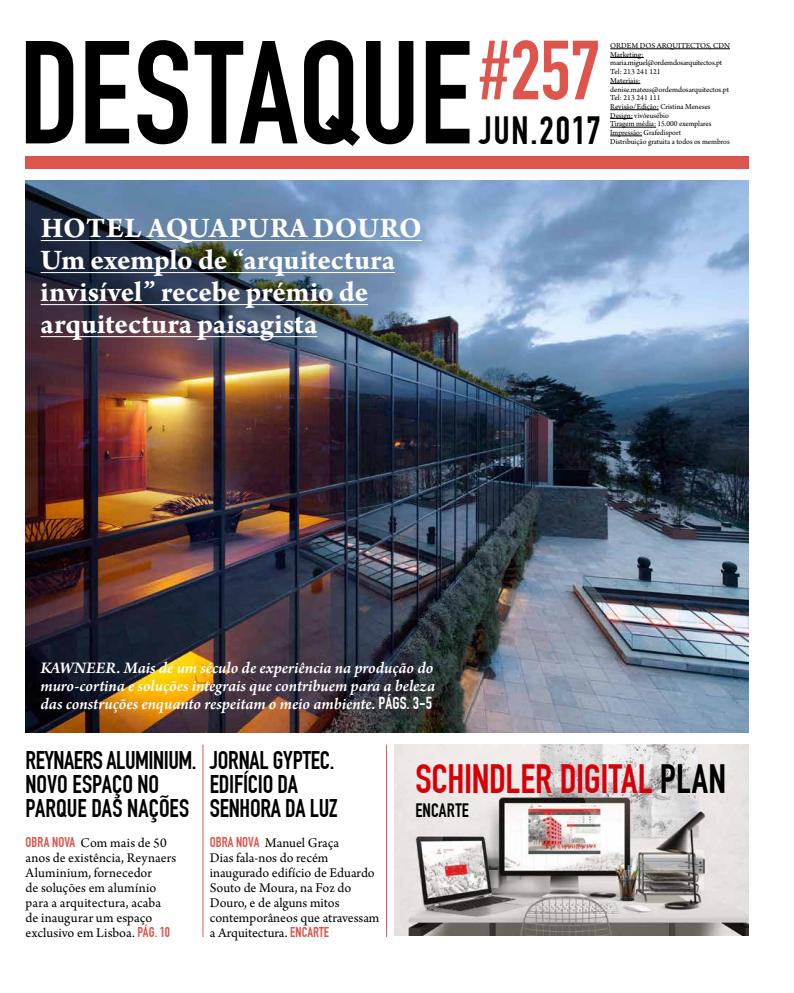
<style>
.page{position:relative;width:794px;height:993px;background:#fff}
.page>*{position:absolute;margin:0;border:0;box-sizing:border-box;transform-origin:0 0}
.t1{font:143.7px "DIN Engschrift";color:#000}
.t2{font:82.3px "DIN Engschrift";color:#dd554b}
.t3{font:40px "DIN Engschrift";letter-spacing:-.005em;color:#d70008}
.t4{font:38.5px "DIN Engschrift";letter-spacing:.04em;color:#000}
.t5{font:700 30px/32px "Arno Pro";color:#fff}
.t6{font:25px/24px "DIN Engschrift";letter-spacing:-.01em;color:#000}
.t7{font:19px "DIN Engschrift";letter-spacing:.01em;color:#000}
.t8{font:italic 600 17px/18px "Arno Pro";letter-spacing:-.005em;color:#fff;text-align:justify}
.t9{font:14px/15px "Arno Pro";color:#000}
.t10{font:8px/8.7px "Arno Pro";letter-spacing:-.005em;color:#000}
.s1{font-family:"DIN Engschrift";font-weight:400;font-style:normal}
.s2{font-family:"DIN Engschrift";color:#dd554b}
.s3{color:#000}
</style>
<div class="page">
<img style="left:394px;top:744px;width:354px;height:191px">
<img style="left:26px;top:180px;width:722px;height:552px">
<div style="left:26px;top:156px;width:722px;height:12px;background:#dd554b"></div>
<hr style="left:41px;top:240px;width:381px;height:1px;background:#fff">
<hr style="left:41px;top:272px;width:354px;height:1px;background:#fff">
<hr style="left:41px;top:304px;width:327px;height:1px;background:#fff">
<hr style="left:41px;top:336px;width:276px;height:1px;background:#fff">
<hr style="left:202px;top:744px;width:1px;height:192px;background:#dd554b">
<hr style="left:386px;top:744px;width:1px;height:192px;background:#dd554b">
<hr style="left:610px;top:49px;width:120px;height:1px;background:#000">
<hr style="left:610px;top:57px;width:34px;height:1px;background:#000">
<hr style="left:610px;top:83px;width:30px;height:1px;background:#000">
<hr style="left:610px;top:109px;width:49px;height:1px;background:#000">
<svg style="left:610px;top:118px;width:23px;height:1px"></svg>
<hr style="left:610px;top:127px;width:46px;height:1px;background:#000">
<hr style="left:610px;top:136px;width:32px;height:1px;background:#000">
<h1 class="t1" style="left:19px;top:9px;width:454px">DESTAQUE</h1>
<h2 class="t2" style="left:479px;top:22px;width:123px">#257</h2>
<h3 class="t4" style="left:479px;top:108px;width:123px">JUN.2017</h3>
<p class="t10" style="left:610px;top:42px;width:121px">ORDEM DOS ARQUITECTOS, CDN<br>Marketing: maria.miguel@ordemdosarquitectos.pt<br>Tel: 213 241 121<br>Materiais: denise.mateus@ordemdosarquitectos.pt<br>Tel: 213 241 111<br>Revisão/Edição: Cristina Meneses<br>Design: vivóeusébio<br>Tiragem média: 15.000 exemplares<br>Impressão: Grafedisport<br>Distribuição gratuita a todos os membros</p>
<h3 class="t5" style="left:41px;top:213px;width:383px">Hotel Aquapura Douro<br>Um exemplo de “arquitectura invisível” recebe prémio de arquitectura paisagista</h3>
<p class="t8" style="left:41px;top:659px;width:396px">KAWNEER. Mais de um século de experiência na produção do muro-cortina e soluções integrais que contribuem para a beleza das construções enquanto respeitam o meio ambiente. <span class="s1">PÁGS. 3-5</span></p>
<h3 class="t6" style="left:26px;top:747px;width:173px">REYNAERS ALUMINIUM.<br>NOVO ESPAÇO NO<br>PARQUE DAS NAÇÕES</h3>
<p class="t9" style="left:26px;top:835px;width:152px"><span class="s2">OBRA NOVA</span> Com mais de 50 anos de existência, Reynaers<br>Aluminium, fornecedor<br>de soluções em alumínio para a arquitectura, acaba de inaugurar um espaço exclusivo em Lisboa. <span class="s2">PÁG. 10</span></p>
<h3 class="t6" style="left:210px;top:747px;width:129px">JORNAL GYPTEC.<br>EDIFÍCIO DA<br>SENHORA DA LUZ</h3>
<p class="t9" style="left:210px;top:835px;width:171px"><span class="s2">OBRA NOVA</span> Manuel Graça<br>Dias fala-nos do recém inaugurado edifício de Eduardo<br>Souto de Moura, na Foz do<br>Douro, e de alguns mitos contemporâneos que atravessam a Arquitectura. <span class="s2">ENCARTE</span></p>
<h3 class="t3" style="left:415px;top:755px;width:294px">SCHINDLER DIGITAL <span class="s3">PLAN</span></h3>
<h3 class="t7" style="left:415px;top:798px;width:55px">ENCARTE</h3>
</div>
